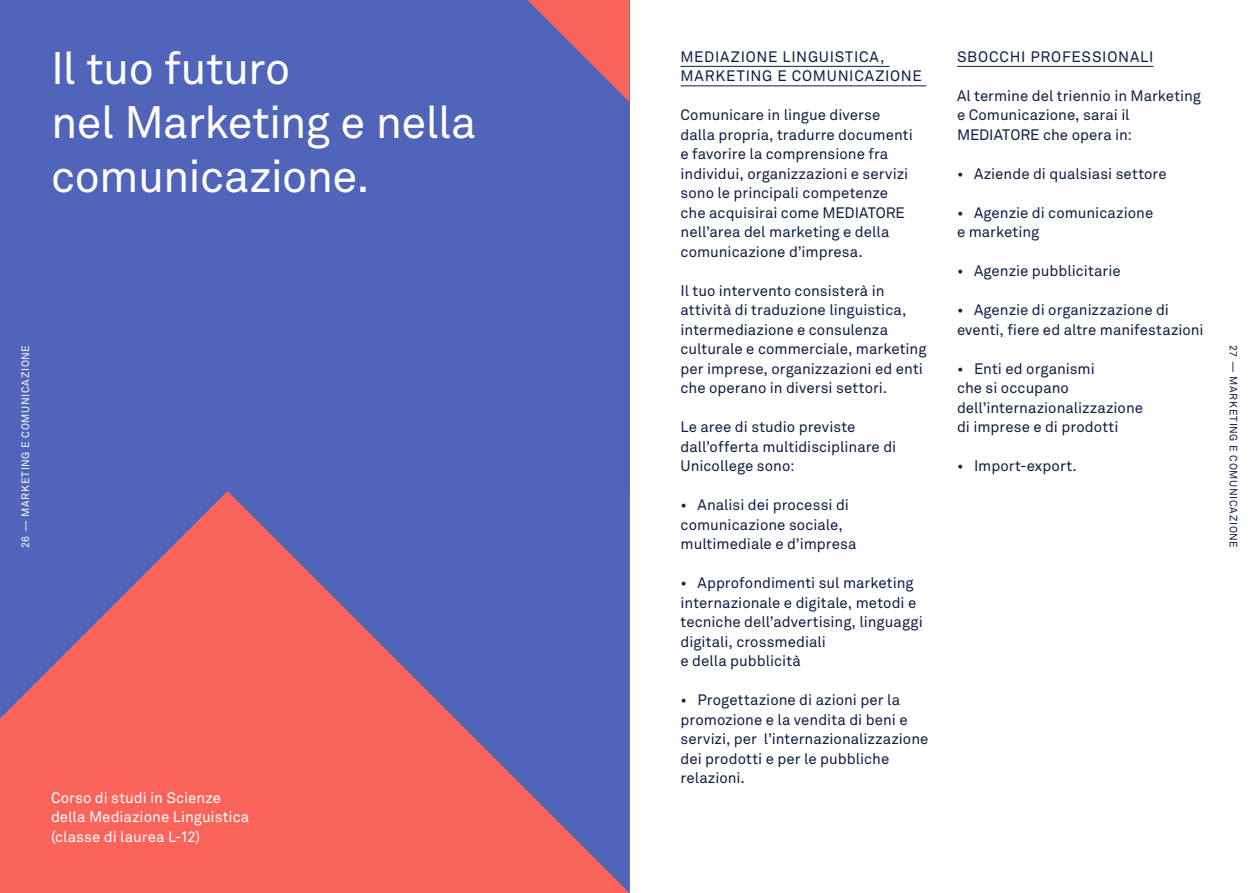
<style>
.page{position:relative;width:1259px;height:893px;background:#fff}
.page>*{position:absolute;margin:0;border:0;box-sizing:border-box;transform-origin:0 0}
.t1{font:45px/54px "Akkurat Pro";letter-spacing:-.015em;color:#fff}
.t2{font:15px/19.5px "Akkurat Pro";color:#0f1e46}
.t3{font:15px "Akkurat Pro";color:#fff}
.t4{font:15px/19.5px "Akkurat Pro";letter-spacing:.045em;color:#0f1e46}
.t5{font:15px "Akkurat Pro";letter-spacing:.05em;color:#0f1e46}
.t6{font:10.5px "Akkurat Pro";letter-spacing:.06em;color:#fff}
.t7{font:10.5px "Akkurat Pro";letter-spacing:.06em;color:#0f1e46}
</style>
<div class="page">
<div style="left:0;top:0;width:629px;height:893px;background:#fa645a"></div>
<svg style="left:227px;top:491px;width:402px;height:402px"></svg>
<svg style="left:0;top:491px;width:227px;height:228px"></svg>
<div style="left:0;top:0;width:629px;height:491px;background:#5064b9"></div>
<svg style="left:527px;top:0;width:102px;height:102px"></svg>
<hr style="left:680px;top:66px;width:209px;height:1px;background:#0f1e46">
<hr style="left:680px;top:86px;width:246px;height:1px;background:#0f1e46">
<hr style="left:957px;top:66px;width:196px;height:1px;background:#0f1e46">
<p class="t1" style="left:51px;top:42px;width:241px">Il tuo futuro</p>
<p class="t1" style="left:51px;top:96px;width:427px">nel Marketing e nella comunicazione.</p>
<p class="t4" style="left:680px;top:47px;width:243px">MEDIAZIONE LINGUISTICA,<br>MARKETING E COMUNICAZIONE</p>
<p class="t2" style="left:680px;top:106px;width:234px">Comunicare in lingue diverse dalla propria, tradurre documenti e favorire la comprensione fra individui, organizzazioni e servizi sono le principali competenze che acquisirai come MEDIATORE nell’area del marketing e della comunicazione d’impresa.</p>
<p class="t2" style="left:680px;top:281px;width:247px">Il tuo intervento consisterà in attività di traduzione linguistica, intermediazione e consulenza culturale e commerciale, marketing per imprese, organizzazioni ed enti che operano in diversi settori.</p>
<p class="t2" style="left:680px;top:418px;width:217px">Le aree di studio previste dall’offerta multidisciplinare di<br>Unicollege sono:</p>
<p class="t2" style="left:680px;top:496px;width:177px">• Analisi dei processi di comunicazione sociale, multimediale e d’impresa</p>
<p class="t2" style="left:680px;top:574px;width:244px">• Approfondimenti sul marketing internazionale e digitale, metodi e tecniche dell’advertising, linguaggi digitali, crossmediali</p>
<p class="t2" style="left:680px;top:652px;width:122px">e della pubblicità</p>
<p class="t2" style="left:680px;top:691px;width:249px">• Progettazione di azioni per la promozione e la vendita di beni e servizi, per l’internazionalizzazione dei prodotti e per le pubbliche relazioni.</p>
<p class="t5" style="left:957px;top:48px;width:198px">SBOCCHI PROFESSIONALI</p>
<p class="t2" style="left:957px;top:86px;width:245px">Al termine del triennio in Marketing e Comunicazione, sarai il<br>MEDIATORE che opera in:</p>
<p class="t2" style="left:957px;top:164px;width:211px">• Aziende di qualsiasi settore</p>
<p class="t2" style="left:957px;top:203px;width:198px">• Agenzie di comunicazione</p>
<p class="t2" style="left:957px;top:223px;width:84px">e marketing</p>
<p class="t2" style="left:957px;top:262px;width:165px">• Agenzie pubblicitarie</p>
<p class="t2" style="left:957px;top:301px;width:248px">• Agenzie di organizzazione di eventi, fiere ed altre manifestazioni</p>
<p class="t2" style="left:957px;top:359px;width:188px">• Enti ed organismi<br>che si occupano dell’internazionalizzazione</p>
<p class="t2" style="left:957px;top:418px;width:163px">di imprese e di prodotti</p>
<p class="t2" style="left:957px;top:457px;width:121px">• Import-export.</p>
<p class="t6" style="left:20px;top:548px;width:205px;rotate:-90deg">26 — MARKETING E COMUNICAZIONE</p>
<p class="t7" style="left:1239px;top:345px;width:205px;rotate:90deg">27 — MARKETING E COMUNICAZIONE</p>
<p class="t3" style="left:51px;top:789px;width:171px">Corso di studi in Scienze</p>
<p class="t3" style="left:51px;top:808px;width:200px">della Mediazione Linguistica</p>
<p class="t3" style="left:51px;top:828px;width:151px">(classe di laurea L-12)</p>
</div>
